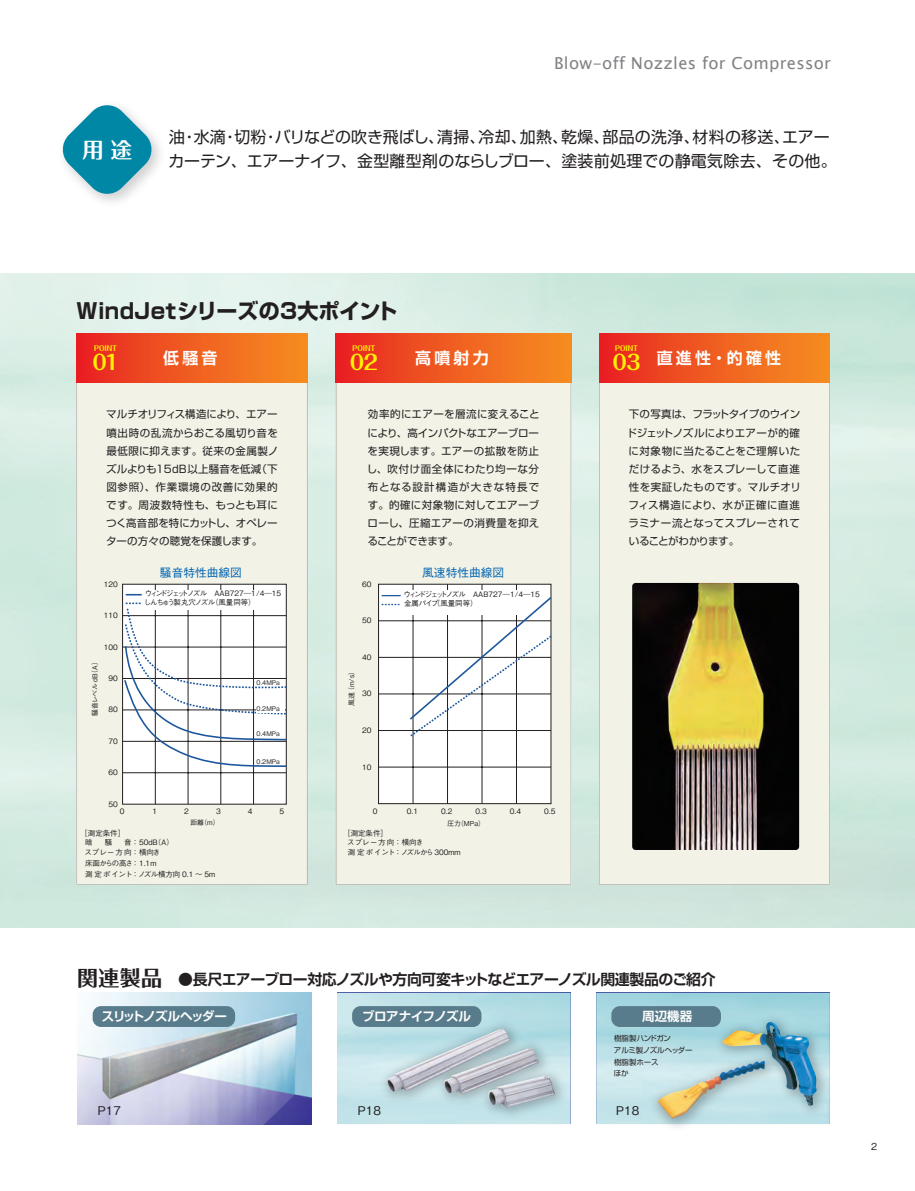
<style>
.page{position:relative;width:915px;height:1191px;background:#fff}
.page>*{position:absolute;margin:0;border:0;box-sizing:border-box;transform-origin:0 0}
.t1{font:700 21.3px "Shin Go Pro";letter-spacing:.01em;color:#231f20}
.t2{font:700 21.15px "Folk Pro";color:#fff}
.t3{font:700 20.25px "Folk Pro";color:#fff101}
.t4{font:16.5px "Lucida Sans Unicode";letter-spacing:.015em;color:#808285}
.t5{font:15.9px/24.5px "Shin Go Pr 6 N";letter-spacing:.015em;color:#231f20}
.t6{font:700 15.9px "Shin Go Pr 6 N De";letter-spacing:.2em;color:#fff}
.t7{font:700 14.85px "Shin Go Pro De";letter-spacing:-.04em;color:#231f20}
.t8{font:700 12.45px "Shin Go Pr 6 N De";letter-spacing:-.03em;color:#fff}
.t9{font:700 12.45px "Shin Go Pr 6 N De";letter-spacing:-.095em;color:#fff}
.t10{font:500 12px "Gothic BBB Pro";letter-spacing:-.08em;color:#231f20}
.t11{font:500 11.7px "Gothic BBB Pro";color:#0164b1}
.t12{font:10.5px/18px "Shin Go Pr 6 N";letter-spacing:.015em;color:#231f20;text-align:justify}
.t13{font:500 9.6px "Gothic BBB Pro";color:#231f20}
.t14{font:500 7.5px/10.6px "Gothic BBB Pro";color:#231f20}
.t15{font:500 7.5px/8.6px "Gothic BBB Pro";letter-spacing:-.16em;color:#231f20}
.t16{font:500 7.5px/8.9px "Gothic BBB Pro";letter-spacing:-.05em;color:#231f20}
.t17{font:7.5px/11.7px "Shin Go Pr 6 N";letter-spacing:-.01em;color:#231f20}
.t18{font:700 7.2px "Folk Pro";color:#fff101}
.t19{font:500 6.75px "Gothic BBB Pro";color:#231f20}
.t20{font:500 6.45px "Gothic BBB Pro";color:#231f20}
.s1{font-family:"Folk Pro";font-size:20.25px;color:#fff101}
.s2{font-family:"Folk Pro";font-size:21px}
</style>
<div class="page">
<img style="left:0;top:273px;width:914px;height:654px">
<svg style="left:596px;top:992px;width:233px;height:132px;background:#add8e1"></svg>
<svg style="left:337px;top:992px;width:233px;height:132px;background:#bbdee6"></svg>
<img style="left:374px;top:1015px;width:197px;height:109px">
<img style="left:386px;top:1028px;width:141px;height:65px">
<img style="left:709px;top:1009px;width:121px;height:114px">
<img style="left:721px;top:1022px;width:95px;height:83px">
<img style="left:644px;top:1048px;width:138px;height:79px">
<img style="left:657px;top:1061px;width:107px;height:58px">
<img style="left:78px;top:992px;width:233px;height:132px">
<div style="left:93px;top:1006px;width:142px;height:21px;background:#587c8b;border-radius:8px"></div>
<div style="left:352px;top:1006px;width:129px;height:21px;background:#587c8b;border-radius:8px"></div>
<div style="left:611px;top:1006px;width:109px;height:21px;background:#587c8b;border-radius:8px"></div>
<svg style="left:61px;top:103px;width:92px;height:93px"></svg>
<div style="left:77px;top:382px;width:230px;height:502px;background:#f2f2e7"></div>
<div style="left:336px;top:382px;width:235px;height:502px;background:#f2f2e7"></div>
<div style="left:599px;top:382px;width:230px;height:502px;background:#f2f2e7"></div>
<img style="left:632px;top:583px;width:166px;height:267px">
<div style="left:77px;top:333px;width:230px;height:49px;background:linear-gradient(to right,#e92522,#f69120)"></div>
<div style="left:336px;top:333px;width:235px;height:49px;background:linear-gradient(to right,#e92522,#f69120)"></div>
<div style="left:599px;top:333px;width:230px;height:49px;background:linear-gradient(to right,#e92422,#f69120)"></div>
<div style="left:122px;top:584px;width:164px;height:220px;background:#fff;border:1px solid #231f20"></div>
<hr style="left:155px;top:584px;width:1px;height:220px;background:#231f20">
<hr style="left:187px;top:584px;width:1px;height:220px;background:#231f20">
<hr style="left:220px;top:584px;width:1px;height:220px;background:#231f20">
<hr style="left:253px;top:584px;width:1px;height:220px;background:#231f20">
<hr style="left:122px;top:615px;width:164px;height:1px;background:#231f20">
<hr style="left:122px;top:646px;width:164px;height:1px;background:#231f20">
<hr style="left:122px;top:678px;width:164px;height:1px;background:#231f20">
<hr style="left:122px;top:709px;width:164px;height:1px;background:#231f20">
<hr style="left:122px;top:741px;width:164px;height:1px;background:#231f20">
<hr style="left:122px;top:772px;width:164px;height:1px;background:#231f20">
<div style="left:125px;top:590px;width:157px;height:20px;background:#fff"></div>
<svg style="left:126px;top:594px;width:16px;height:1px"></svg>
<svg style="left:123px;top:602px;width:165px;height:167px"></svg>
<div style="left:255px;top:706px;width:29px;height:6px;background:#fff"></div>
<div style="left:378px;top:584px;width:173px;height:220px;background:#fff;border:1px solid #231f20"></div>
<hr style="left:412px;top:584px;width:1px;height:219px;background:#231f20">
<hr style="left:447px;top:584px;width:1px;height:219px;background:#231f20">
<hr style="left:481px;top:584px;width:1px;height:219px;background:#231f20">
<hr style="left:516px;top:584px;width:1px;height:219px;background:#231f20">
<hr style="left:378px;top:620px;width:172px;height:1px;background:#231f20">
<hr style="left:378px;top:657px;width:172px;height:1px;background:#231f20">
<hr style="left:378px;top:693px;width:172px;height:1px;background:#231f20">
<hr style="left:378px;top:730px;width:172px;height:1px;background:#231f20">
<hr style="left:378px;top:766px;width:172px;height:1px;background:#231f20">
<div style="left:381px;top:590px;width:146px;height:25px;background:#fff"></div>
<svg style="left:381px;top:595px;width:19px;height:1px"></svg>
<svg style="left:381px;top:604px;width:19px;height:1px"></svg>
<svg style="left:408px;top:595px;width:145px;height:143px"></svg>
<h2 class="t2" style="left:82px;top:132px;width:51px">用 途</h2>
<h3 class="t4" style="left:554px;top:50px;width:278px">Blow-off Nozzles for Compressor</h3>
<h3 class="t5" style="left:168px;top:123px;width:669px">油・水滴・切粉・バリなどの吹き飛ばし、清掃、冷却、加熱、乾燥、部品の洗浄、材料の移送、エアーカーテン、エアーナイフ、金型離型剤のならしブロー、塗装前処理での静電気除去、その他。</h3>
<h1 class="t1" style="left:77px;top:294px;width:322px">WindJetシリーズの３大ポイント</h1>
<p class="t18" style="left:94px;top:342px;width:24px">POINT</p>
<h3 class="t3" style="left:93px;top:345px;width:27px">01</h3>
<p class="t18" style="left:352px;top:342px;width:24px">POINT</p>
<h3 class="t3" style="left:350px;top:345px;width:29px">02</h3>
<p class="t18" style="left:615px;top:342px;width:24px">POINT</p>
<h3 class="t6" style="left:163px;top:345px;width:56px">低騒音</h3>
<h3 class="t6" style="left:415px;top:345px;width:75px">高噴射力</h3>
<h3 class="t6" style="left:612px;top:345px;width:170px"><span class="s1">03</span> 直進性・的確性</h3>
<p class="t12" style="left:106px;top:405px;width:173px">マルチオリフィス構造により、エアー噴出時の乱流からおこる風切り音を最低限に抑えます。従来の金属製ノズルよりも15dB以上騒音を低減（下図参照）、作業環境の改善に効果的です。周波数特性も、もっとも耳につく高音部を特にカットし、オペレーターの方々の聴覚を保護します。</p>
<p class="t12" style="left:367px;top:405px;width:174px">効率的にエアーを層流に変えることにより、高インパクトなエアーブローを実現します。エアーの拡散を防止し、吹付け面全体にわたり均一な分布となる設計構造が大きな特長です。的確に対象物に対してエアーブローし、圧縮エアーの消費量を抑えることができます。</p>
<p class="t12" style="left:626px;top:405px;width:176px">下の写真は、フラットタイプのウインドジェットノズルによりエアーが的確に対象物に当たることをご理解いただけるよう、水をスプレーして直進性を実証したものです。マルチオリフィス構造により、水が正確に直進ラミナー流となってスプレーされていることがわかります。</p>
<p class="t11" style="left:422px;top:563px;width:83px">風速特性曲線図</p>
<p class="t16" style="left:403px;top:589px;width:138px">ウィンドジェットノズル AAB727―1/4―15金属パイプ（風量同等）</p>
<p class="t11" style="left:160px;top:563px;width:83px">騒音特性曲線図</p>
<p class="t14" style="left:104px;top:577px;width:16px">120</p>
<p class="t14" style="left:104px;top:609px;width:16px">110</p>
<p class="t14" style="left:104px;top:640px;width:16px">100</p>
<p class="t14" style="left:108px;top:672px;width:11px">90</p>
<p class="t14" style="left:108px;top:703px;width:11px">80</p>
<p class="t14" style="left:108px;top:734px;width:11px">70</p>
<p class="t14" style="left:108px;top:766px;width:11px">60</p>
<p class="t14" style="left:108px;top:797px;width:11px">50</p>
<p class="t14" style="left:362px;top:577px;width:11px">60</p>
<p class="t14" style="left:362px;top:614px;width:11px">50</p>
<p class="t14" style="left:362px;top:651px;width:11px">40</p>
<p class="t14" style="left:362px;top:687px;width:11px">30</p>
<p class="t14" style="left:362px;top:724px;width:11px">20</p>
<p class="t14" style="left:362px;top:760px;width:11px">10</p>
<p class="t15" style="left:144px;top:588px;width:139px">ウィンドジェットノズル AAB727―1/4―15しんちゅう製丸穴ノズル（風量同等）</p>
<p class="t19" style="left:89px;top:715px;width:59px;rotate:-90deg">騒音レベル dB（A）</p>
<p class="t19" style="left:346px;top:706px;width:40px;rotate:-90deg">風速 （m/s）</p>
<p class="t20" style="left:256px;top:677px;width:25px">0.4MPa</p>
<p class="t20" style="left:256px;top:703px;width:25px">0.2MPa</p>
<p class="t20" style="left:256px;top:728px;width:25px">0.4MPa</p>
<p class="t20" style="left:256px;top:756px;width:25px">0.2MPa</p>
<p class="t14" style="left:373px;top:805px;width:6px">0</p>
<p class="t14" style="left:406px;top:805px;width:13px">0.1</p>
<p class="t14" style="left:441px;top:805px;width:13px">0.2</p>
<p class="t14" style="left:475px;top:805px;width:13px">0.3</p>
<p class="t14" style="left:509px;top:805px;width:13px">0.4</p>
<p class="t14" style="left:544px;top:805px;width:13px">0.5</p>
<p class="t19" style="left:447px;top:817px;width:39px">圧力（MPa）</p>
<p class="t14" style="left:120px;top:805px;width:6px">0</p>
<p class="t14" style="left:152px;top:805px;width:6px">1</p>
<p class="t14" style="left:184px;top:805px;width:6px">2</p>
<p class="t14" style="left:216px;top:805px;width:6px">3</p>
<p class="t14" style="left:248px;top:805px;width:6px">4</p>
<p class="t14" style="left:279px;top:805px;width:6px">5</p>
<p class="t19" style="left:190px;top:817px;width:31px">距離（m）</p>
<p class="t14" style="left:80px;top:826px;width:47px">［測定条件］</p>
<p class="t14" style="left:84px;top:835px;width:132px;text-indent:40px">音： 50ｄＢ（Ａ）<br>スプレー方向：横向き<br>床面からの高さ<br>測定ポイント：ノズル横方向 0.1 ～ 5m</p>
<p class="t14" style="left:85px;top:835px;width:9px">暗</p>
<p class="t14" style="left:105px;top:835px;width:9px">騒</p>
<p class="t14" style="left:131px;top:857px;width:26px">：1.1m</p>
<p class="t14" style="left:347px;top:827px;width:77px;line-height:9.3px;text-indent:-4px">［測定条件］<br>スプレー方向：横向き</p>
<p class="t14" style="left:348px;top:846px;width:114px">測定ポイント：ノズルから300mm</p>
<h3 class="t7" style="left:77px;top:967px;width:639px"><span class="s2">関連製品</span> ●長尺エアーブロー対応ノズルや方向可変キットなどエアーノズル関連製品のご紹介</h3>
<p class="t9" style="left:102px;top:1006px;width:127px">スリットノズルヘッダー</p>
<p class="t8" style="left:362px;top:1006px;width:110px">ブロアナイフノズル</p>
<p class="t8" style="left:642px;top:1006px;width:52px">周辺機器</p>
<p class="t17" style="left:613px;top:1032px;width:80px">樹脂製ハンドガン<br>アルミ製ノズルヘッダー樹脂製ホース<br>ほか</p>
<p class="t10" style="left:96px;top:1100px;width:27px">Ｐ17</p>
<p class="t10" style="left:355px;top:1100px;width:27px">Ｐ18</p>
<p class="t10" style="left:613px;top:1100px;width:27px">Ｐ18</p>
<p class="t13" style="left:870px;top:1138px;width:8px">2</p>
</div>
